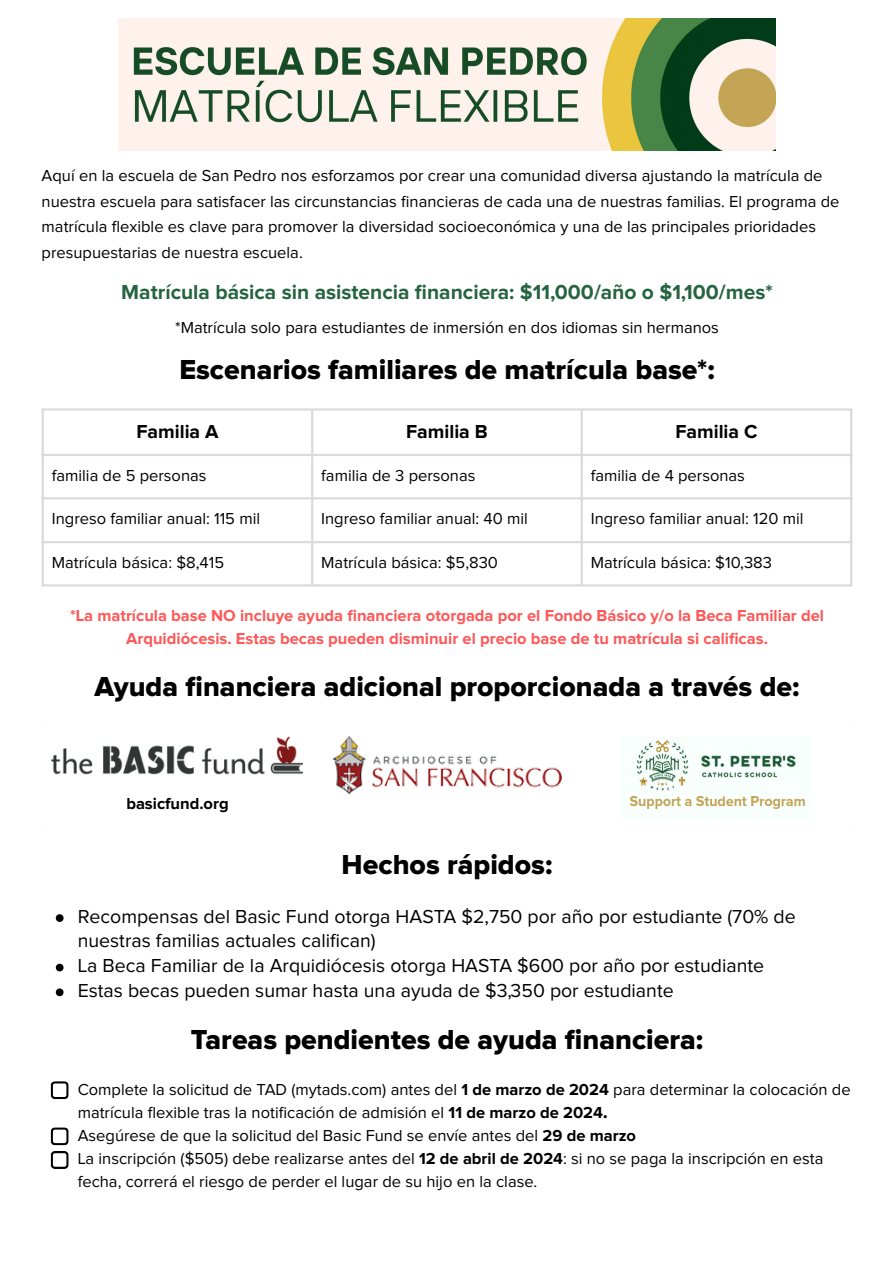
<style>
.page{position:relative;width:894px;height:1263px;background:#fff}
.page>*{position:absolute;margin:0;border:0;box-sizing:border-box;transform-origin:0 0}
.t1{font:28.5px "Proxima Nova Extrabld";color:#000}
.t2{font:700 21px "Proxima Nova";color:#266441}
.t3{font:19.5px/24.8px "Proxima Nova";color:#000}
.t4{font:700 19.5px "Proxima Nova";color:#000}
.t5{font:16.5px/23.1px "Proxima Nova";color:#000}
.t6{font:700 16.5px "Proxima Nova";color:#ff5757}
.t7{font:700 16.5px "Proxima Nova";color:#000}
.s1{font-weight:700}
.s2{font-family:"Proxima Nova Extrabld"}
</style>
<div class="page">
<hr style="left:42px;top:411px;width:2px;height:173px;background:#dbdbdb">
<hr style="left:311px;top:411px;width:2px;height:173px;background:#dbdbdb">
<hr style="left:580px;top:411px;width:2px;height:173px;background:#dbdbdb">
<hr style="left:849px;top:411px;width:3px;height:173px;background:#dbdbdb">
<hr style="left:42px;top:408px;width:810px;height:3px;background:#dbdbdb">
<hr style="left:42px;top:454px;width:810px;height:2px;background:#dbdbdb">
<hr style="left:42px;top:497px;width:810px;height:2px;background:#dbdbdb">
<hr style="left:42px;top:541px;width:810px;height:2px;background:#dbdbdb">
<hr style="left:42px;top:584px;width:810px;height:3px;background:#dbdbdb">
<img style="left:52px;top:737px;width:251px;height:37px">
<img style="left:332px;top:737px;width:229px;height:56px">
<img style="left:629px;top:740px;width:177px;height:69px">
<svg style="left:56px;top:914px;width:7px;height:8px"></svg>
<svg style="left:56px;top:964px;width:7px;height:7px"></svg>
<svg style="left:56px;top:988px;width:7px;height:8px"></svg>
<svg style="left:51px;top:1081px;width:18px;height:18px"></svg>
<svg style="left:51px;top:1127px;width:18px;height:18px"></svg>
<svg style="left:51px;top:1151px;width:18px;height:18px"></svg>
<img style="left:118px;top:19px;width:657px;height:131px">
<p class="t5" style="left:42px;top:164px;width:799px;line-height:25.3px">Aquí en la escuela de San Pedro nos esforzamos por crear una comunidad diversa ajustando la matrícula de nuestra escuela para satisfacer las circunstancias financieras de cada una de nuestras familias. El programa de matrícula flexible es clave para promover la diversidad socioeconómica y una de las principales prioridades</p>
<p class="t5" style="left:42px;top:241px;width:262px">presupuestarias de nuestra escuela.</p>
<h1 class="t2" style="left:121px;top:283px;width:652px">Matrícula básica sin asistencia fi nanciera: $11,000/año o $1,100/mes*</h1>
<p class="t5" style="left:175px;top:317px;width:545px">*Matrícula solo para estudiantes de inmersión en dos idiomas sin hermanos</p>
<p class="t1" style="left:179px;top:357px;width:536px">Escenarios familiares de matrícula base*:</p>
<p class="t4" style="left:136px;top:422px;width:84px">Familia A</p>
<p class="t4" style="left:406px;top:422px;width:83px">Familia B</p>
<p class="t4" style="left:675px;top:422px;width:84px">Familia C</p>
<p class="t5" style="left:52px;top:464px;width:156px">familia de 5 personas</p>
<p class="t5" style="left:321px;top:464px;width:156px">familia de 3 personas</p>
<p class="t5" style="left:590px;top:464px;width:156px">familia de 4 personas</p>
<p class="t5" style="left:52px;top:508px;width:210px">Ingreso familiar anual: 115 mil</p>
<p class="t5" style="left:321px;top:508px;width:208px">Ingreso familiar anual: 40 mil</p>
<p class="t5" style="left:590px;top:508px;width:214px">Ingreso familiar anual: 120 mil</p>
<p class="t5" style="left:52px;top:552px;width:174px">Matrícula básica: $8,415</p>
<p class="t5" style="left:321px;top:552px;width:178px">Matrícula básica: $5,830</p>
<p class="t5" style="left:590px;top:552px;width:183px">Matrícula básica: $10,383</p>
<p class="t6" style="left:70px;top:608px;width:755px">*La matrícula base NO incluye ayuda fi nanciera otorgada por el Fondo Básico y/o la Beca Familiar del</p>
<h1 class="t6" style="left:126px;top:630px;width:643px">Arquidiócesis. Estas becas pueden disminuir el precio base de tu matrícula si calificas.</h1>
<h1 class="t1" style="left:94px;top:674px;width:706px">Ayuda financiera adicional proporcionada a través de:</h1>
<p class="t7" style="left:126px;top:796px;width:104px">basicfund.org</p>
<p class="t1" style="left:341px;top:852px;width:212px">Hechos rápidos:</p>
<p class="t3" style="left:78px;top:904px;width:719px">Recompensas del Basic Fund otorga HASTA $2,750 por año por estudiante (70% de nuestras familias actuales califican)<br>La Beca Familiar de la Arquidiócesis otorga HASTA $600 por año por estudiante Estas becas pueden sumar hasta una ayuda de $3,350 por estudiante</p>
<p class="t1" style="left:191px;top:1026px;width:514px">Tareas pendientes de ayuda financiera:</p>
<p class="t5" style="left:78px;top:1078px;width:774px">Complete la solicitud de TAD (mytads.com) antes del <span class="s1">1 de marzo de 2024</span> para determinar la colocación de matrícula flexible tras la notificación de admisión el <span class="s1">11 de marzo de 2024</span><span class="s2">.<br></span>Asegúrese de que la solicitud del Basic Fund se envíe antes del <span class="s1">29 de marzo<br></span>La inscripción ($505) debe realizarse antes del <span class="s1">12 de abril de 2024</span>: si no se paga la inscripción en esta fecha, correrá el riesgo de perder el lugar de su hijo en la clase.</p>
</div>
